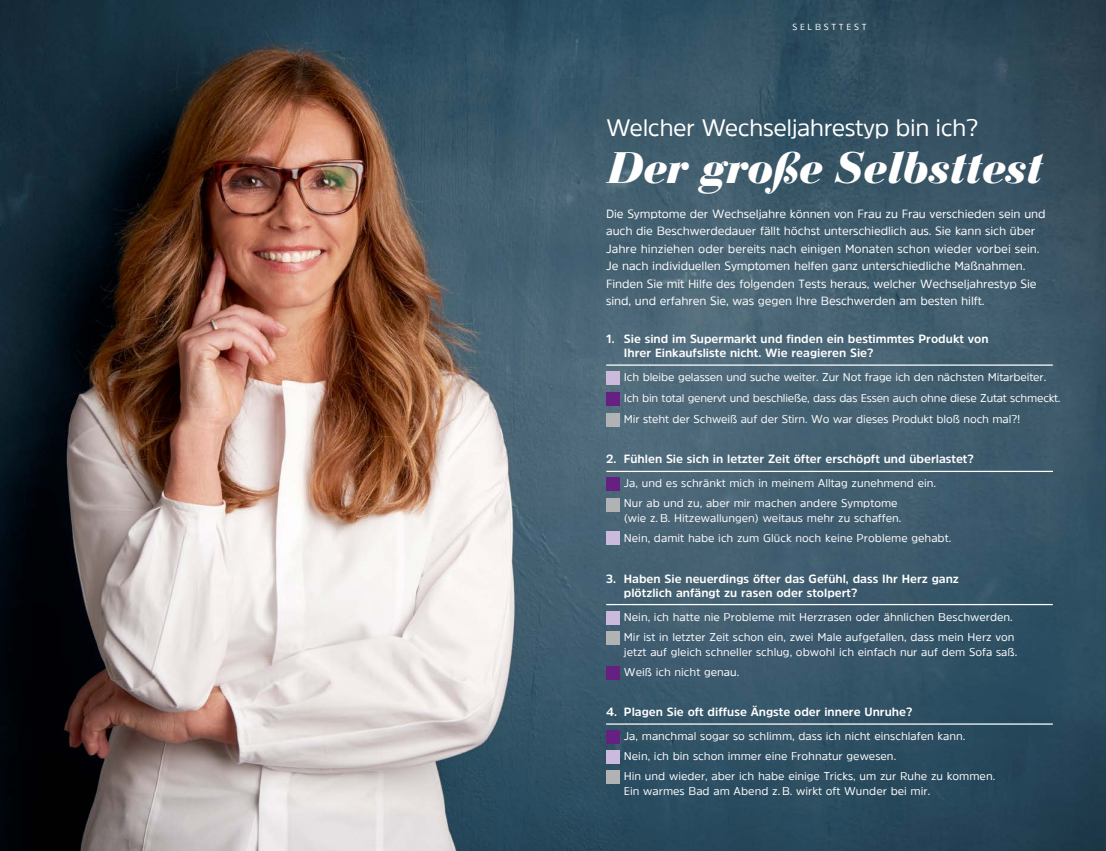
<style>
.page{position:relative;width:1106px;height:851px;background:#fff}
.page>*{position:absolute;margin:0;border:0;box-sizing:border-box;transform-origin:0 0}
.t1{font:italic 900 43.75px "Bauer Bodoni Std";letter-spacing:-.02em;color:#fff}
.t2{font:23.75px "Amsi Pro";letter-spacing:-.02em;color:#fff}
.t3{font:11.88px/17.5px "Amsi Pro";letter-spacing:-.01em;color:#fff}
.t4{font:700 11.88px/14.2px "Amsi Pro";color:#fff}
.t5{font:11.25px/20px "Amsi Pro";color:#fff}
.t6{font:8.75px "Amsi Pro";letter-spacing:.31em;color:#fff}
</style>
<div class="page">
<img style="left:0;top:0;width:1106px;height:850px">
<hr style="left:606px;top:364px;width:446px;height:1px;background:#fff">
<div style="left:606px;top:392px;width:13px;height:13px;background:#652082"></div>
<div style="left:606px;top:371px;width:13px;height:13px;background:#ccbadc"></div>
<div style="left:606px;top:413px;width:13px;height:14px;background:#b1b2b3"></div>
<hr style="left:606px;top:723px;width:446px;height:1px;background:#fff">
<div style="left:606px;top:750px;width:13px;height:13px;background:#ccbadc"></div>
<div style="left:606px;top:730px;width:13px;height:13px;background:#652082"></div>
<div style="left:606px;top:770px;width:13px;height:13px;background:#b1b2b3"></div>
<hr style="left:606px;top:604px;width:446px;height:1px;background:#fff">
<div style="left:606px;top:631px;width:13px;height:13px;background:#b1b2b3"></div>
<div style="left:606px;top:611px;width:13px;height:13px;background:#ccbadc"></div>
<div style="left:606px;top:666px;width:13px;height:13px;background:#652082"></div>
<div style="left:606px;top:498px;width:13px;height:13px;background:#b1b2b3"></div>
<div style="left:606px;top:477px;width:13px;height:14px;background:#652082"></div>
<hr style="left:606px;top:470px;width:447px;height:2px;background:#fff">
<div style="left:606px;top:531px;width:13px;height:13px;background:#ccbadc"></div>
<p class="t6" style="left:792px;top:21px;width:76px">SELBSTTEST</p>
<h2 class="t2" style="left:606px;top:111px;width:374px">Welcher Wechseljahrestyp bin ich?</h2>
<h1 class="t1" style="left:607px;top:141px;width:437px">Der große Selbsttest</h1>
<p class="t3" style="left:606px;top:205px;width:441px">Die Symptome der Wechseljahre können von Frau zu Frau verschieden sein und auch die Beschwerdedauer fällt höchst unterschiedlich aus. Sie kann sich über Jahre hinziehen oder bereits nach einigen Monaten schon wieder vorbei sein.<br>Je nach individuellen Symptomen helfen ganz unterschiedliche Maßnahmen.<br>Finden Sie mit Hilfe des folgenden Tests heraus, welcher Wechseljahrestyp Sie sind, und erfahren Sie, was gegen Ihre Beschwerden am besten hilft.</p>
<p class="t4" style="left:624px;top:331px;width:366px;text-indent:-18px">1. Sie sind im Supermarkt und finden ein bestimmtes Produkt von<br>Ihrer Einkaufsliste nicht. Wie reagieren Sie?</p>
<p class="t5" style="left:624px;top:366px;width:438px;line-height:21.2px">Ich bleibe gelassen und suche weiter. Zur Not frage ich den nächsten Mitarbeiter.<br>Ich bin total genervt und beschließe, dass das Essen auch ohne diese Zutat schmeckt.<br>Mir steht der Schweiß auf der Stirn. Wo war dieses Produkt bloß noch mal?!</p>
<p class="t4" style="left:606px;top:451px;width:369px">2. Fühlen Sie sich in letzter Zeit öfter erschöpft und überlastet?</p>
<p class="t5" style="left:624px;top:472px;width:314px">Ja, und es schränkt mich in meinem Alltag zunehmend ein.<br>Nur ab und zu, aber mir machen andere Symptome</p>
<p class="t5" style="left:624px;top:507px;width:329px">(wie z. B. Hitzewallungen) weitaus mehr zu schaffen.<br>Nein, damit habe ich zum Glück noch keine Probleme gehabt.</p>
<p class="t4" style="left:624px;top:571px;width:337px;text-indent:-18px">3. Haben Sie neuerdings öfter das Gefühl, dass Ihr Herz ganz plötzlich anfängt zu rasen oder stolpert?</p>
<p class="t5" style="left:624px;top:606px;width:392px">Nein, ich hatte nie Probleme mit Herzrasen oder ähnlichen Beschwerden.<br>Mir ist in letzter Zeit schon ein, zwei Male aufgefallen, dass mein Herz von</p>
<p class="t5" style="left:624px;top:641px;width:395px">jetzt auf gleich schneller schlug, obwohl ich einfach nur auf dem Sofa saß.<br>Weiß ich nicht genau.</p>
<p class="t4" style="left:606px;top:704px;width:308px">4. Plagen Sie oft diffuse Ängste oder innere Unruhe?</p>
<p class="t5" style="left:624px;top:725px;width:373px">Ja, manchmal sogar so schlimm, dass ich nicht einschlafen kann.<br>Nein, ich bin schon immer eine Frohnatur gewesen.<br>Hin und wieder, aber ich habe einige Tricks, um zur Ruhe zu kommen.</p>
<p class="t5" style="left:624px;top:780px;width:308px">Ein warmes Bad am Abend z. B. wirkt oft Wunder bei mir.</p>
</div>
